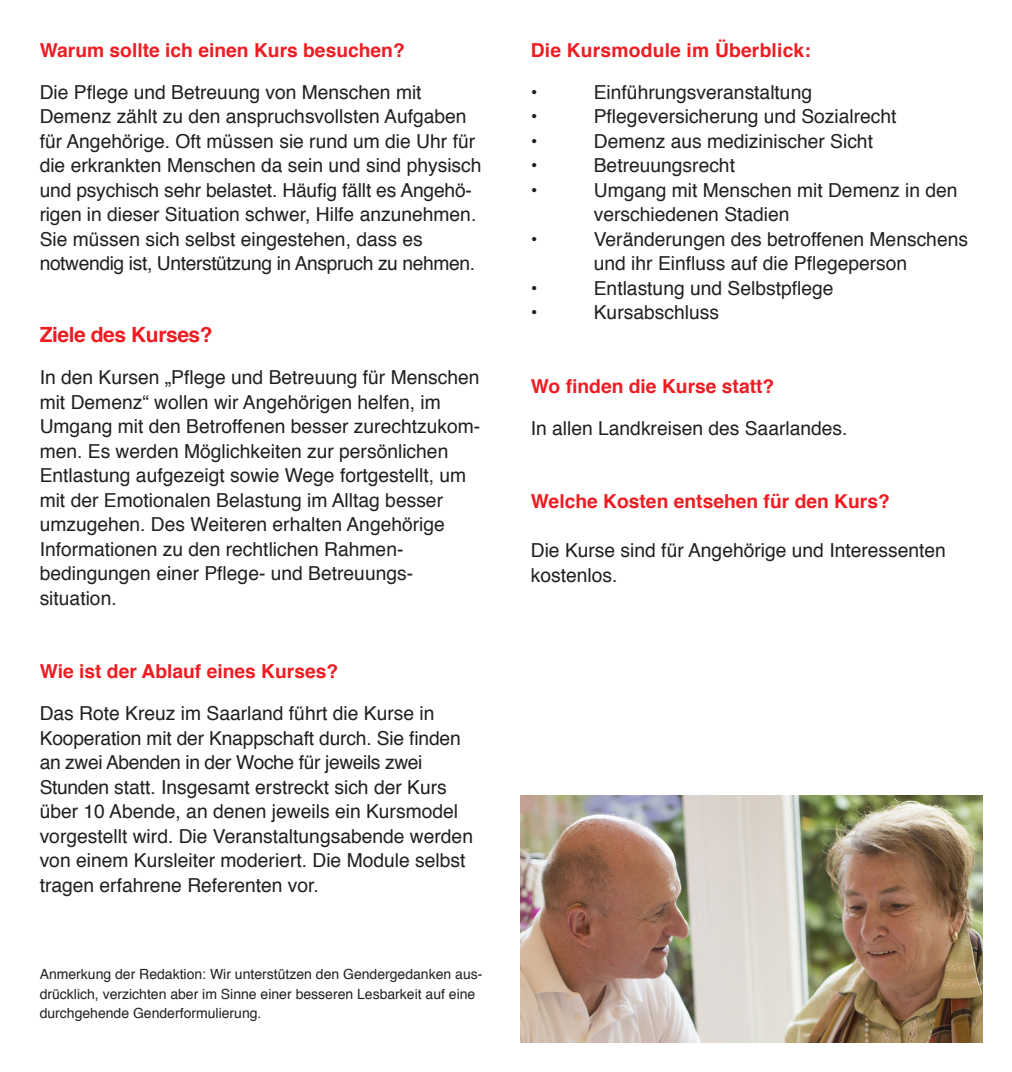
<style>
.page{position:relative;width:1012px;height:1072px;background:#fff}
.page>*{position:absolute;margin:0;border:0;box-sizing:border-box;transform-origin:0 0}
.t1{font:700 21px "Helvetica";letter-spacing:-.02em;color:#ee1d23}
.t2{font:19.25px/24.5px "Helvetica";color:#231f20}
.t3{font:700 19.25px "Helvetica";color:#ee1d23}
.t4{font:19.25px "Helvetica";letter-spacing:-.02em;color:#231f20}
.t5{font:14px/19.2px "Helvetica";color:#231f20}
</style>
<div class="page">
<img style="left:521px;top:795px;width:461px;height:247px">
<p class="t3" style="left:40px;top:34px;width:367px">Warum sollte ich einen Kurs besuchen?</p>
<p class="t2" style="left:40px;top:80px;width:383px">Die Pflege und Betreuung von Menschen mit</p>
<p class="t2" style="left:40px;top:105px;width:443px">Demenz zählt zu den anspruchsvollsten Aufgaben für Angehörige. Oft müssen sie rund um die Uhr für die erkrankten Menschen da sein und sind physisch und psychisch sehr belastet. Häufig fällt es Angehö&shy;rigen in dieser Situation schwer, Hilfe anzunehmen.<br>Sie müssen sich selbst eingestehen, dass es</p>
<p class="t4" style="left:40px;top:249px;width:437px">notwendig ist, Unterstützung in Anspruch zu nehmen.</p>
<p class="t1" style="left:40px;top:318px;width:175px">Ziele des Kurses?</p>
<p class="t2" style="left:40px;top:365px;width:442px">In den Kursen „Pflege und Betreuung für Menschen mit Demenz“ wollen wir Angehörigen helfen, im Umgang mit den Betroffenen besser zurechtzukom&shy;men. Es werden Möglichkeiten zur persönlichen Entlastung aufgezeigt sowie Wege fortgestellt, um mit der Emotionalen Belastung im Alltag besser</p>
<p class="t2" style="left:40px;top:512px;width:407px">umzugehen. Des Weiteren erhalten Angehörige<br>Informationen zu den rechtlichen Rahmen-</p>
<p class="t2" style="left:40px;top:561px;width:375px">bedingungen einer Pflege- und Betreuungs-</p>
<p class="t2" style="left:40px;top:586px;width:79px">situation.</p>
<p class="t3" style="left:40px;top:656px;width:300px">Wie ist der Ablauf eines Kurses?</p>
<p class="t2" style="left:40px;top:701px;width:396px">Das Rote Kreuz im Saarland führt die Kurse in</p>
<p class="t2" style="left:40px;top:726px;width:423px">Kooperation mit der Knappschaft durch. Sie finden an zwei Abenden in der Woche für jeweils zwei</p>
<p class="t2" style="left:40px;top:775px;width:435px">Stunden statt. Insgesamt erstreckt sich der Kurs über 10 Abende, an denen jeweils ein Kursmodel vorgestellt wird. Die Veranstaltungsabende werden von einem Kursleiter moderiert. Die Module selbst tragen erfahrene Referenten vor.</p>
<p class="t5" style="left:40px;top:965px;width:444px">Anmerkung der Redaktion: Wir unterstützen den Gendergedanken aus&shy;drücklich, verzichten aber im Sinne einer besseren Lesbarkeit auf eine durchgehende Genderformulierung.</p>
<p class="t3" style="left:531px;top:34px;width:282px">Die Kursmodule im Überblick:</p>
<p class="t2" style="left:531px;top:80px;width:8px">•</p>
<p class="t2" style="left:594px;top:80px;width:220px">Einführungsveranstaltung</p>
<p class="t2" style="left:531px;top:105px;width:8px">•</p>
<p class="t2" style="left:594px;top:105px;width:304px">Pflegeversicherung und Sozialrecht</p>
<p class="t2" style="left:531px;top:129px;width:8px">•</p>
<p class="t2" style="left:594px;top:129px;width:281px">Demenz aus medizinischer Sicht</p>
<p class="t2" style="left:531px;top:154px;width:8px">•</p>
<p class="t2" style="left:594px;top:154px;width:143px">Betreuungsrecht</p>
<p class="t2" style="left:531px;top:178px;width:8px">•</p>
<p class="t2" style="left:594px;top:178px;width:365px">Umgang mit Menschen mit Demenz in den verschiedenen Stadien</p>
<p class="t2" style="left:531px;top:227px;width:8px">•</p>
<p class="t2" style="left:594px;top:227px;width:376px">Veränderungen des betroffenen Menschens und ihr Einfluss auf die Pflegeperson</p>
<p class="t2" style="left:531px;top:276px;width:8px">•</p>
<p class="t2" style="left:594px;top:276px;width:241px">Entlastung und Selbstpflege</p>
<p class="t2" style="left:531px;top:301px;width:8px">•</p>
<p class="t2" style="left:594px;top:301px;width:127px">Kursabschluss</p>
<p class="t3" style="left:531px;top:370px;width:245px">Wo finden die Kurse statt?</p>
<p class="t2" style="left:531px;top:416px;width:318px">In allen Landkreisen des Saarlandes.</p>
<p class="t3" style="left:531px;top:486px;width:361px">Welche Kosten entsehen für den Kurs?</p>
<p class="t2" style="left:531px;top:539px;width:417px">Die Kurse sind für Angehörige und Interessenten kostenlos.</p>
</div>
